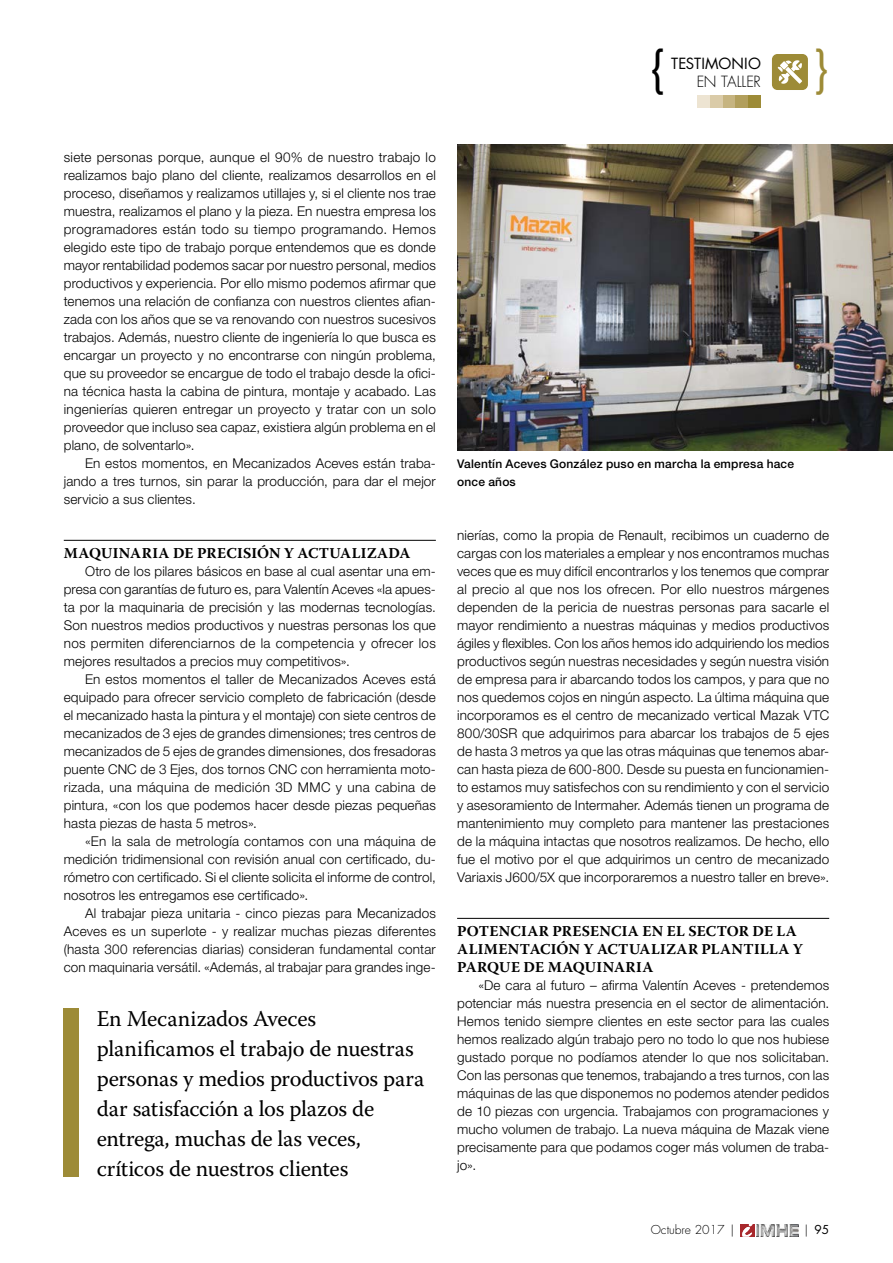
<style>
.page{position:relative;width:893px;height:1263px;background:#fff}
.page>*{position:absolute;margin:0;border:0;box-sizing:border-box;transform-origin:0 0}
.t1{font:45px "Futura Std";color:#000}
.t2{font:45px "Futura Std";color:#9d8b37}
.Destacado_articulo{font:22.5px/30px "Warnock Pro";letter-spacing:-.01em;color:#000}
.Subtitulo_1_articulo{font:700 15px/18px "Warnock Pro";letter-spacing:.015em;color:#000}
.t3{font:15px "Futura Std";color:#000}
.t4{font:300 15px "Futura Std";letter-spacing:-.015em;color:#000}
.Parrafo_articulo{font:300 13.5px/18px "Helvetica Neue LT Std";letter-spacing:.01em;color:#000;text-align:justify}
.Pie_de_foto_articulo{font:500 12px/18px "Helvetica Neue LT Std";letter-spacing:.015em;color:#000}
.t5{font:300 12px "Futura Std";color:#000}
.t6{font:12px "Futura Std";color:#000}
.s1{font-weight:300}
</style>
<div class="page">
<div style="left:740px;top:1224px;width:14px;height:12px;background:#a8282c"></div>
<svg style="left:742px;top:1224px;width:11px;height:12px"></svg>
<img style="left:756px;top:1224px;width:43px;height:12px">
<hr style="left:457px;top:918px;width:372px;height:1px;background:#000">
<hr style="left:64px;top:540px;width:372px;height:1px;background:#000">
<div style="left:697px;top:95px;width:13px;height:13px;background:#ede4d2"></div>
<div style="left:710px;top:95px;width:13px;height:13px;background:#dacba8"></div>
<div style="left:723px;top:95px;width:12px;height:13px;background:#c6b480"></div>
<div style="left:735px;top:95px;width:13px;height:13px;background:#b29f5c"></div>
<div style="left:748px;top:95px;width:13px;height:13px;background:#9d8b37"></div>
<div style="left:772px;top:54px;width:36px;height:36px;background:#9d8b37;border-radius:5px"></div>
<svg style="left:778px;top:60px;width:24px;height:24px"></svg>
<img style="left:457px;top:144px;width:436px;height:306px">
<div style="left:64px;top:1008px;width:15px;height:168px;background:#9d8b37"></div>
<p class="t1" style="left:650px;top:39px;width:17px">{</p>
<p class="t3" style="left:671px;top:54px;width:91px">TESTIMONIO</p>
<p class="t4" style="left:697px;top:73px;width:66px">EN TALLER</p>
<p class="t2" style="left:814px;top:39px;width:17px">}</p>
<p class="Parrafo_articulo" style="left:64px;top:148px;width:374px">siete personas porque, aunque el 90% de nuestro trabajo lo realizamos bajo plano del cliente, realizamos desarrollos en el proceso, diseñamos y realizamos utillajes y, si el cliente nos trae muestra, realizamos el plano y la pieza. En nuestra empresa los programadores están todo su tiempo programando. Hemos elegido este tipo de trabajo porque entendemos que es donde mayor rentabilidad podemos sacar por nuestro personal, medios productivos y experiencia. Por ello mismo podemos afirmar que tenemos una relación de confianza con nuestros clientes afian&shy;zada con los años que se va renovando con nuestros sucesivos trabajos. Además, nuestro cliente de ingeniería lo que busca es encargar un proyecto y no encontrarse con ningún problema, que su proveedor se encargue de todo el trabajo desde la ofici&shy;na técnica hasta la cabina de pintura, montaje y acabado. Las ingenierías quieren entregar un proyecto y tratar con un solo proveedor que incluso sea capaz, existiera algún problema en el plano, de solventarlo».</p>
<p class="Parrafo_articulo" style="left:64px;top:454px;width:374px;text-indent:21px">En estos momentos, en Mecanizados Aceves están traba&shy;jando a tres turnos, sin parar la producción, para dar el mejor servicio a sus clientes.</p>
<p class="Subtitulo_1_articulo" style="left:64px;top:544px;width:348px">MAQUINARIA DE PRECISIÓN Y ACTUALIZADA</p>
<p class="Parrafo_articulo" style="left:64px;top:562px;width:374px;text-indent:21px">Otro de los pilares básicos en base al cual asentar una em&shy;presa con garantías de futuro es, para Valentín Aceves «la apues&shy;ta por la maquinaria de precisión y las modernas tecnologías.<br>Son nuestros medios productivos y nuestras personas los que nos permiten diferenciarnos de la competencia y ofrecer los mejores resultados a precios muy competitivos».</p>
<p class="Parrafo_articulo" style="left:64px;top:670px;width:374px;text-indent:21px">En estos momentos el taller de Mecanizados Aceves está equipado para ofrecer servicio completo de fabricación (desde el mecanizado hasta la pintura y el montaje) con siete centros de mecanizados de 3 ejes de grandes dimensiones; tres centros de mecanizados de 5 ejes de grandes dimensiones, dos fresadoras puente CNC de 3 Ejes, dos tornos CNC con herramienta moto&shy;rizada, una máquina de medición 3D MMC y una cabina de pintura, «con los que podemos hacer desde piezas pequeñas hasta piezas de hasta 5 metros».</p>
<p class="Parrafo_articulo" style="left:64px;top:832px;width:374px;text-indent:21px">«En la sala de metrología contamos con una máquina de medición tridimensional con revisión anual con certificado, du&shy;rómetro con certificado. Si el cliente solicita el informe de control, nosotros les entregamos ese certificado».</p>
<p class="Parrafo_articulo" style="left:64px;top:904px;width:374px;text-indent:21px">Al trabajar pieza unitaria - cinco piezas para Mecanizados Aceves es un superlote - y realizar muchas piezas diferentes (hasta 300 referencias diarias) consideran fundamental contar con maquinaria versátil. «Además, al trabajar para grandes inge-</p>
<p class="Destacado_articulo" style="left:97px;top:1003px;width:329px">En Mecanizados Aveces planificamos el trabajo de nuestras personas y medios productivos para dar satisfacción a los plazos de entrega, muchas de las veces, críticos de nuestros clientes</p>
<p class="Pie_de_foto_articulo" style="left:457px;top:455px;width:338px">Valentín Aceves González puso en marcha la empresa hace once años</p>
<p class="Parrafo_articulo" style="left:457px;top:526px;width:374px">nierías, como la propia de Renault, recibimos un cuaderno de cargas con los materiales a emplear y nos encontramos muchas veces que es muy difícil encontrarlos y los tenemos que comprar al precio al que nos los ofrecen. Por ello nuestros márgenes dependen de la pericia de nuestras personas para sacarle el mayor rendimiento a nuestras máquinas y medios productivos ágiles y flexibles. Con los años hemos ido adquiriendo los medios productivos según nuestras necesidades y según nuestra visión de empresa para ir abarcando todos los campos, y para que no nos quedemos cojos en ningún aspecto. La última máquina que incorporamos es el centro de mecanizado vertical Mazak VTC 800/30SR que adquirimos para abarcar los trabajos de 5 ejes de hasta 3 metros ya que las otras máquinas que tenemos abar&shy;can hasta pieza de 600-800. Desde su puesta en funcionamien&shy;to estamos muy satisfechos con su rendimiento y con el servicio y asesoramiento de Intermaher. Además tienen un programa de mantenimiento muy completo para mantener las prestaciones de la máquina intactas que nosotros realizamos. De hecho, ello fue el motivo por el que adquirimos un centro de mecanizado Variaxis J600/5X que incorporaremos a nuestro taller en breve».</p>
<p class="Subtitulo_1_articulo" style="left:457px;top:922px;width:347px">POTENCIAR PRESENCIA EN EL SECTOR DE LA<br>ALIMENTACIÓN Y ACTUALIZAR PLANTILLA Y<br>PARQUE DE MAQUINARIA</p>
<p class="Parrafo_articulo" style="left:457px;top:976px;width:374px;text-indent:21px">«De cara al futuro – afirma Valentín Aceves - pretendemos potenciar más nuestra presencia en el sector de alimentación.<br>Hemos tenido siempre clientes en este sector para las cuales hemos realizado algún trabajo pero no todo lo que nos hubiese gustado porque no podíamos atender lo que nos solicitaban.<br>Con las personas que tenemos, trabajando a tres turnos, con las máquinas de las que disponemos no podemos atender pedidos de 10 piezas con urgencia. Trabajamos con programaciones y mucho volumen de trabajo. La nueva máquina de Mazak viene precisamente para que podamos coger más volumen de traba&shy;jo».</p>
<p class="t5" style="left:651px;top:1222px;width:85px">Octubre 2017 |</p>
<p class="t6" style="left:805px;top:1222px;width:26px"><span class="s1">|</span> 95</p>
</div>
